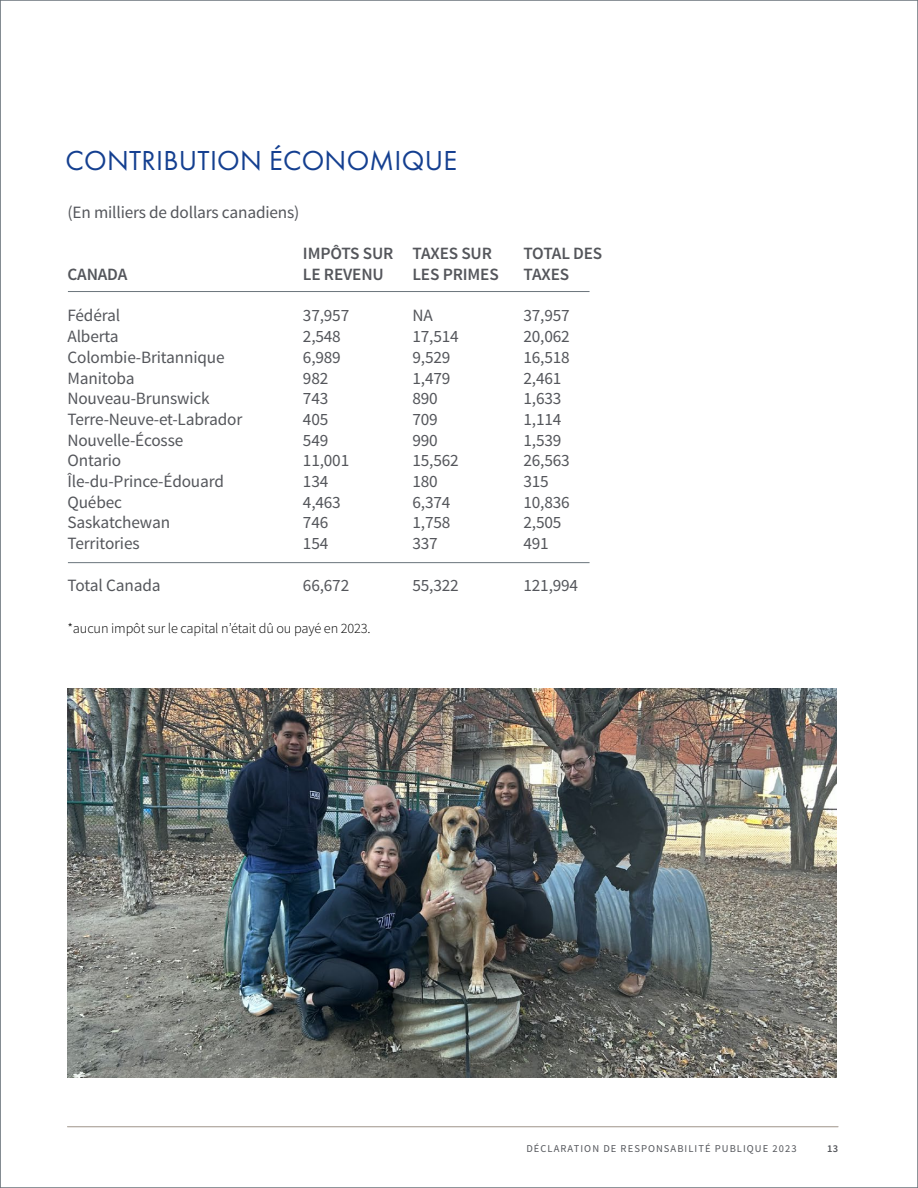
<style>
.page{position:relative;width:918px;height:1188px;background:#fff}
.page>*{position:absolute;margin:0;border:0;box-sizing:border-box;transform-origin:0 0}
.t1{font:28.5px "Futura PT";letter-spacing:.01em;color:#143f90}
.t2{font:17.25px "Source Sans Pro";letter-spacing:-.01em;color:#54565b}
.t3{font:600 17.25px "Source Sans Pro";letter-spacing:-.01em;color:#54565b}
.t4{font:300 14.25px "Source Sans Pro";letter-spacing:-.01em;color:#000}
.t5{font:10.5px "Source Sans Pro";letter-spacing:.1em;color:#54565b}
.t6{font:600 10.5px "Source Sans Pro";color:#54565b}
</style>
<div class="page">
<img style="left:67px;top:291px;width:772px;height:837px">
<svg style="left:0;top:0;width:1px;height:1188px"></svg>
<h1 class="t1" style="left:65px;top:144px;width:393px">CONTRIBUTION ÉCONOMIQUE</h1>
<p class="t2" style="left:68px;top:202px;width:233px">(En milliers de dollars canadiens)</p>
<p class="t3" style="left:303px;top:243px;width:191px">IMPÔTS SUR TAXES SUR</p>
<p class="t3" style="left:524px;top:243px;width:80px">TOTAL DES</p>
<p class="t3" style="left:68px;top:263px;width:61px">CANADA</p>
<p class="t3" style="left:303px;top:263px;width:82px">LE REVENU</p>
<p class="t3" style="left:412px;top:263px;width:88px">LES PRIMES</p>
<p class="t3" style="left:524px;top:263px;width:47px">TAXES</p>
<p class="t2" style="left:68px;top:305px;width:54px">Fédéral</p>
<p class="t2" style="left:303px;top:305px;width:48px">37,957</p>
<p class="t2" style="left:412px;top:305px;width:22px">NA</p>
<p class="t2" style="left:524px;top:305px;width:48px">37,957</p>
<p class="t2" style="left:68px;top:326px;width:53px">Alberta</p>
<p class="t2" style="left:303px;top:326px;width:39px">2,548</p>
<p class="t2" style="left:412px;top:326px;width:48px">17,514</p>
<p class="t2" style="left:524px;top:326px;width:48px">20,062</p>
<p class="t2" style="left:68px;top:346px;width:159px">Colombie-Britannique</p>
<p class="t2" style="left:303px;top:346px;width:39px">6,989</p>
<p class="t2" style="left:412px;top:346px;width:39px">9,529</p>
<p class="t2" style="left:524px;top:346px;width:48px">16,518</p>
<p class="t2" style="left:68px;top:367px;width:69px">Manitoba</p>
<p class="t2" style="left:303px;top:367px;width:27px">982</p>
<p class="t2" style="left:412px;top:367px;width:39px">1,479</p>
<p class="t2" style="left:524px;top:367px;width:39px">2,461</p>
<p class="t2" style="left:68px;top:388px;width:144px">Nouveau-Brunswick</p>
<p class="t2" style="left:303px;top:388px;width:27px">743</p>
<p class="t2" style="left:412px;top:388px;width:27px">890</p>
<p class="t2" style="left:524px;top:388px;width:39px">1,633</p>
<p class="t2" style="left:68px;top:409px;width:176px">Terre-Neuve-et-Labrador</p>
<p class="t2" style="left:303px;top:409px;width:27px">405</p>
<p class="t2" style="left:412px;top:409px;width:27px">709</p>
<p class="t2" style="left:524px;top:409px;width:39px">1,114</p>
<p class="t2" style="left:68px;top:429px;width:117px">Nouvelle-Écosse</p>
<p class="t2" style="left:303px;top:429px;width:27px">549</p>
<p class="t2" style="left:412px;top:429px;width:27px">990</p>
<p class="t2" style="left:524px;top:429px;width:39px">1,539</p>
<p class="t2" style="left:68px;top:450px;width:55px">Ontario</p>
<p class="t2" style="left:303px;top:450px;width:48px">11,001</p>
<p class="t2" style="left:412px;top:450px;width:48px">15,562</p>
<p class="t2" style="left:524px;top:450px;width:48px">26,563</p>
<p class="t2" style="left:68px;top:471px;width:158px">Île-du-Prince-Édouard</p>
<p class="t2" style="left:303px;top:471px;width:27px">134</p>
<p class="t2" style="left:412px;top:471px;width:27px">180</p>
<p class="t2" style="left:524px;top:471px;width:27px">315</p>
<p class="t2" style="left:68px;top:491px;width:56px">Québec</p>
<p class="t2" style="left:303px;top:491px;width:39px">4,463</p>
<p class="t2" style="left:412px;top:491px;width:39px">6,374</p>
<p class="t2" style="left:524px;top:491px;width:48px">10,836</p>
<p class="t2" style="left:68px;top:512px;width:104px">Saskatchewan</p>
<p class="t2" style="left:303px;top:512px;width:27px">746</p>
<p class="t2" style="left:412px;top:512px;width:39px">1,758</p>
<p class="t2" style="left:524px;top:512px;width:39px">2,505</p>
<p class="t2" style="left:68px;top:533px;width:74px">Territories</p>
<p class="t2" style="left:303px;top:533px;width:27px">154</p>
<p class="t2" style="left:412px;top:533px;width:27px">337</p>
<p class="t2" style="left:524px;top:533px;width:27px">491</p>
<p class="t2" style="left:68px;top:574px;width:95px">Total Canada</p>
<p class="t2" style="left:303px;top:574px;width:48px">66,672</p>
<p class="t2" style="left:412px;top:574px;width:48px">55,322</p>
<p class="t2" style="left:524px;top:574px;width:56px">121,994</p>
<p class="t4" style="left:68px;top:619px;width:305px">*aucun impôt sur le capital n’était dû ou payé en 2023.</p>
<p class="t5" style="left:526px;top:1142px;width:272px">DÉCLARATION DE RESPONSABILITÉ PUBLIQUE 2023</p>
<p class="t6" style="left:827px;top:1142px;width:12px">13</p>
</div>
